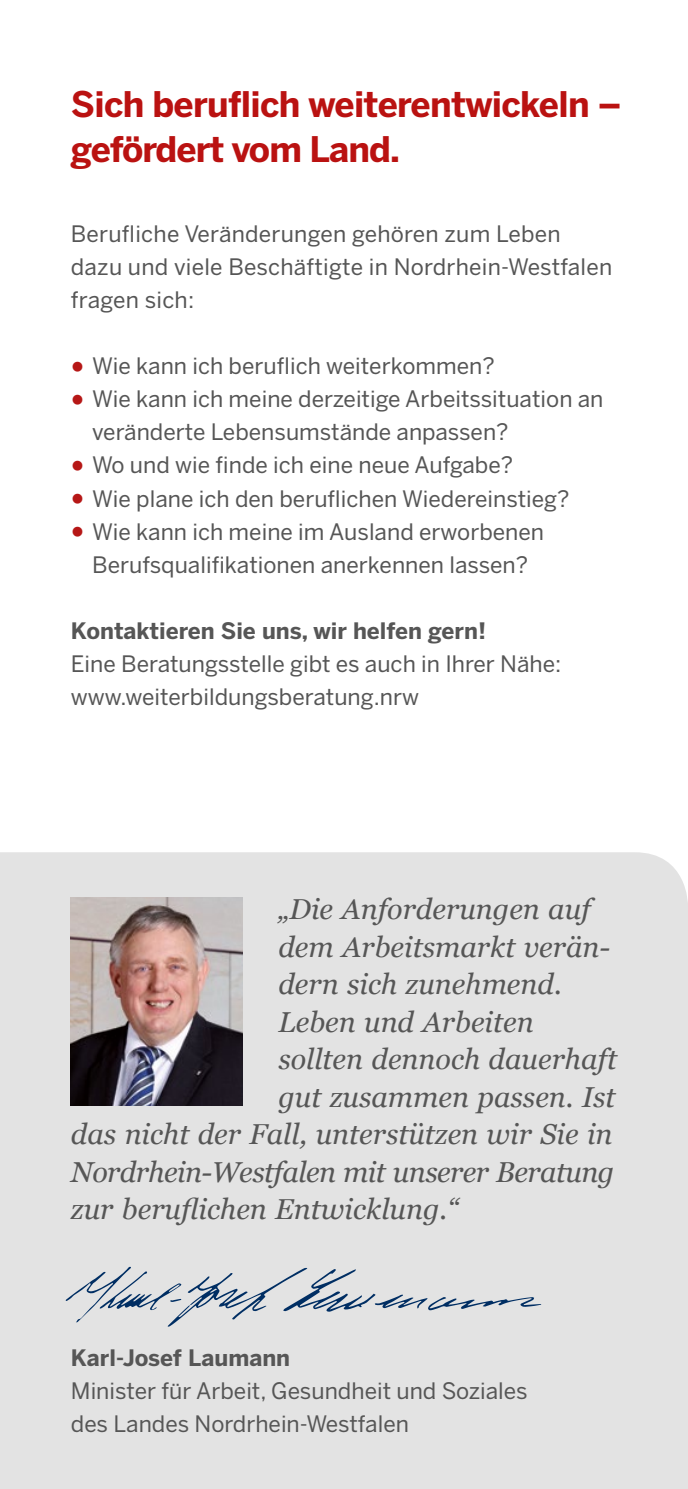
<style>
.page{position:relative;width:688px;height:1489px;background:#fff}
.page>*{position:absolute;margin:0;border:0;box-sizing:border-box;transform-origin:0 0}
.t1{font:700 35px/45px "Benton Sans";letter-spacing:-.02em;color:#ba1211}
.Zitat{font:italic 28.75px "Georgia";color:#565656}
.Zitat-2{font:italic 28.75px "Georgia";letter-spacing:-.02em;color:#565656}
.t2{font:22.5px/33px "Benton Sans";color:#565656}
.s1{font-family:"Georgia";font-weight:700;color:#b61716}
.s2{font-weight:700}
</style>
<div class="page">
<div style="left:0;top:852px;width:687px;height:636px;background:#e3e3e3"></div>
<img style="left:71px;top:897px;width:172px;height:208px">
<svg style="left:65px;top:1266px;width:476px;height:60px;background:#cdd1d6"></svg>
<h1 class="t1" style="left:71px;top:83px;width:552px">Sich beruflich weiterentwickeln – gefördert vom Land.</h1>
<p class="t2" style="left:71px;top:217px;width:543px">Berufliche Veränderungen gehören zum Leben dazu und viele Beschäftigte in Nordrhein-Westfalen fragen sich:</p>
<p class="t2" style="left:71px;top:350px;width:425px"><span class="s1">●</span> Wie kann ich beruflich weiterkommen?</p>
<p class="t2" style="left:92px;top:383px;width:512px;text-indent:-21px"><span class="s1">●</span> Wie kann ich meine derzeitige Arbeitssituation an veränderte Lebensumstände anpassen?</p>
<p class="t2" style="left:71px;top:449px;width:443px"><span class="s1">●</span> Wo und wie finde ich eine neue Aufgabe?</p>
<p class="t2" style="left:71px;top:482px;width:500px"><span class="s1">●</span> Wie plane ich den beruflichen Wiedereinstieg?</p>
<p class="t2" style="left:71px;top:515px;width:474px;text-align:center"><span class="s1">●</span> Wie kann ich meine im Ausland erworbenen<br>Berufsqualifikationen anerkennen lassen?</p>
<p class="t2" style="left:71px;top:614px;width:492px"><span class="s2">Kontaktieren Sie uns, wir helfen gern!<br></span>Eine Beratungsstelle gibt es auch in Ihrer Nähe:</p>
<p class="t2" style="left:71px;top:680px;width:349px">www.weiterbildungsberatung.nrw</p>
<p class="Zitat" style="left:278px;top:890px;width:314px">„Die Anforderungen auf</p>
<p class="Zitat" style="left:278px;top:928px;width:333px">dem Arbeitsmarkt verän-</p>
<p class="Zitat" style="left:278px;top:965px;width:285px">dern sich zunehmend.</p>
<p class="Zitat" style="left:278px;top:1003px;width:257px">Leben und Arbeiten</p>
<p class="Zitat" style="left:278px;top:1040px;width:340px">sollten dennoch dauerhaft</p>
<p class="Zitat" style="left:278px;top:1078px;width:338px">gut zusammen passen. Ist</p>
<p class="Zitat" style="left:71px;top:1115px;width:543px">das nicht der Fall, unterstützen wir Sie in</p>
<p class="Zitat-2" style="left:71px;top:1153px;width:545px">Nordrhein-Westfalen mit unserer Beratung</p>
<p class="Zitat" style="left:71px;top:1190px;width:389px">zur beruflichen Entwicklung.“</p>
<p class="t2" style="left:71px;top:1341px;width:458px"><span class="s2">Karl-Josef Laumann<br></span>Minister für Arbeit, Gesundheit und Soziales des Landes Nordrhein-Westfalen</p>
</div>
